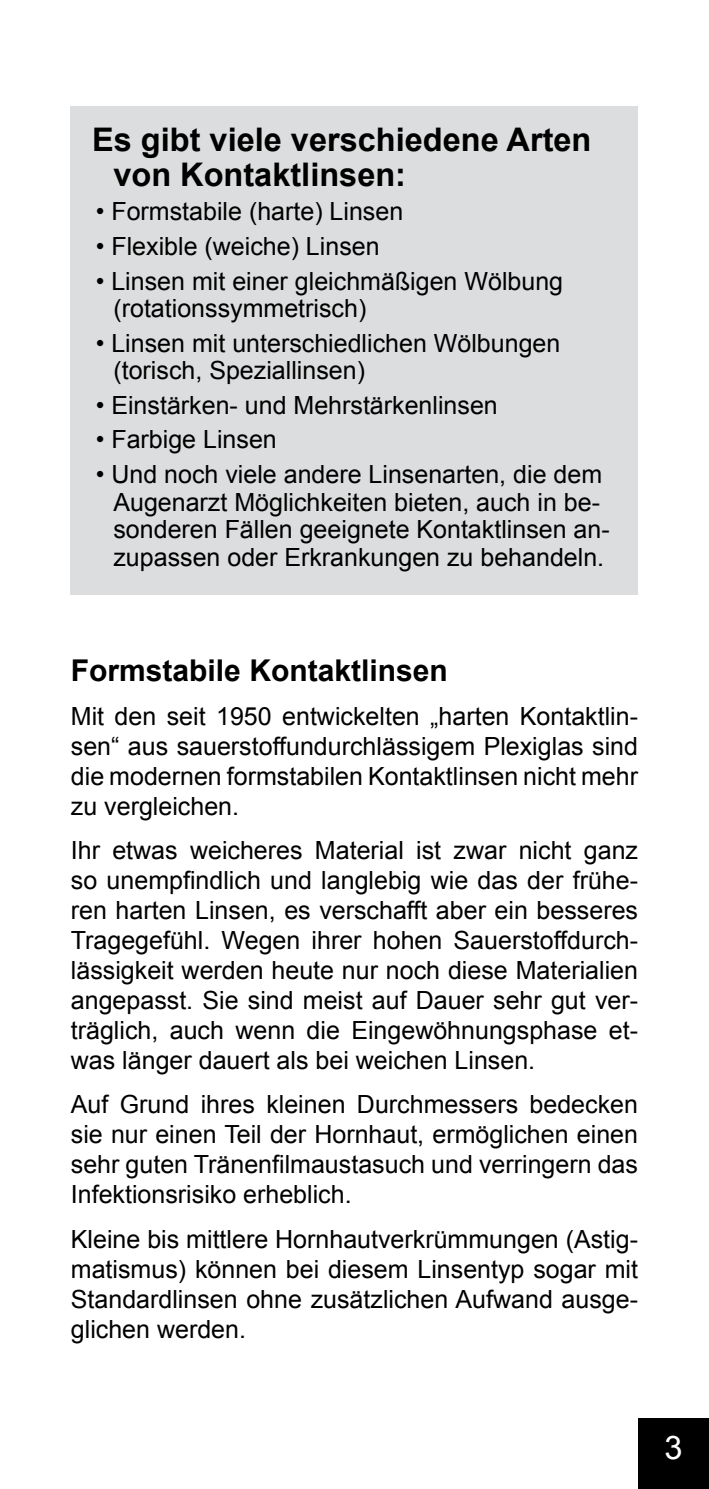
<style>
.page{position:relative;width:709px;height:1489px;background:#fff}
.page>*{position:absolute;margin:0;border:0;box-sizing:border-box;transform-origin:0 0}
.t1{font:700 32.5px/35px "Arial";color:#000}
.t2{font:32.5px "Arial";color:#fff}
.t3{font:700 30px "Arial";color:#000}
.t4{font:25px/30px "Arial";color:#000;text-align:justify}
</style>
<div class="page">
<div style="left:638px;top:1417px;width:71px;height:71px;background:#000"></div>
<div style="left:71px;top:106px;width:567px;height:488px;background:#dcddde"></div>
<h1 class="t1" style="left:113px;top:123px;width:479px;text-indent:-21px">Es gibt viele verschiedene Arten von Kontaktlinsen:</h1>
<p class="t4" style="left:96px;top:197px;width:309px">• Formstabile (harte) Linsen</p>
<p class="t4" style="left:96px;top:231px;width:285px">• Flexible (weiche) Linsen</p>
<p class="t4" style="left:113px;top:267px;width:451px;line-height:27.5px;text-indent:-18px">• Linsen mit einer gleichmäßigen Wölbung (rotationssymmetrisch)</p>
<p class="t4" style="left:113px;top:329px;width:448px;line-height:27.5px;text-indent:-18px">• Linsen mit unterschiedlichen Wölbungen (torisch, Speziallinsen)</p>
<p class="t4" style="left:96px;top:390px;width:403px">• Einstärken- und Mehrstärkenlinsen</p>
<p class="t4" style="left:96px;top:425px;width:183px">• Farbige Linsen</p>
<p class="t4" style="left:113px;top:461px;width:498px;line-height:27.5px;text-align:left;text-indent:-18px">• Und noch viele andere Linsenarten, die dem Augenarzt Möglichkeiten bieten, auch in be&shy;sonderen Fällen geeignete Kontaktlinsen an&shy;zupassen oder Erkrankungen zu behandeln.</p>
<p class="t3" style="left:71px;top:650px;width:378px">Formstabile Kontaktlinsen</p>
<p class="t4" style="left:71px;top:701px;width:568px">Mit den seit 1950 entwickelten „harten Kontaktlin&shy;sen“ aus sauerstoffundurchlässigem Plexiglas sind die modernen formstabilen Kontaktlinsen nicht mehr zu vergleichen.</p>
<p class="t4" style="left:71px;top:835px;width:568px">Ihr etwas weicheres Material ist zwar nicht ganz so unempfindlich und langlebig wie das der frühe&shy;ren harten Linsen, es verschafft aber ein besseres Tragegefühl. Wegen ihrer hohen Sauerstoffdurch&shy;lässigkeit werden heute nur noch diese Materialien angepasst. Sie sind meist auf Dauer sehr gut ver&shy;träglich, auch wenn die Eingewöhnungsphase et&shy;was länger dauert als bei weichen Linsen.</p>
<p class="t4" style="left:71px;top:1089px;width:568px">Auf Grund ihres kleinen Durchmessers bedecken sie nur einen Teil der Hornhaut, ermöglichen einen sehr guten Tränenfilmaustasuch und verringern das Infektionsrisiko erheblich.</p>
<p class="t4" style="left:71px;top:1223px;width:568px">Kleine bis mittlere Hornhautverkrümmungen (Astig&shy;matismus) können bei diesem Linsentyp sogar mit Standardlinsen ohne zusätzlichen Aufwand ausge&shy;glichen werden.</p>
<h1 class="t2" style="left:664px;top:1425px;width:20px">3</h1>
</div>
